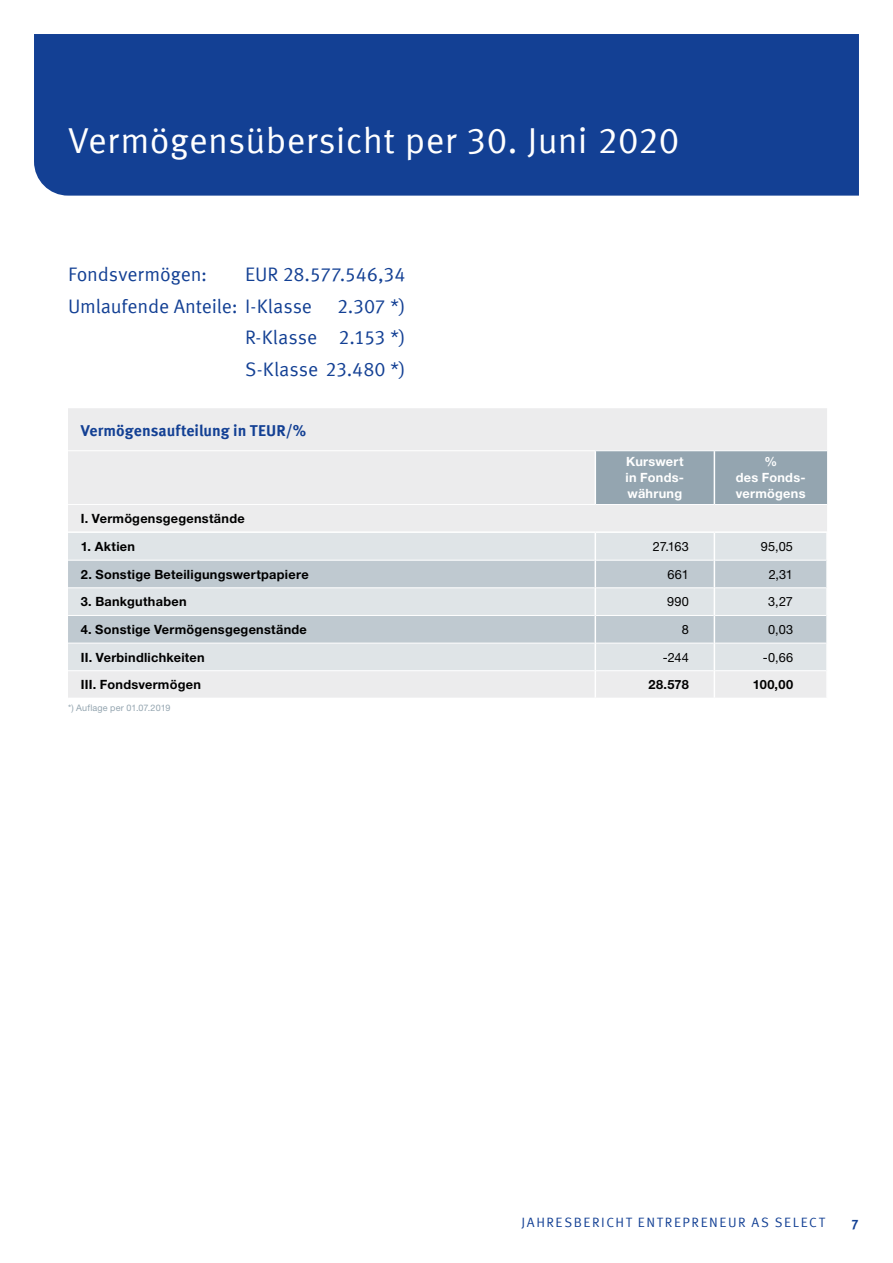
<style>
.page{position:relative;width:893px;height:1263px;background:#fff}
.page>*{position:absolute;margin:0;border:0;box-sizing:border-box;transform-origin:0 0}
.t1{font:36px "Meta Offc Pro Norm";letter-spacing:.01em;color:#fff}
.t2{font:19.5px/32px "Meta Offc Pro Norm";letter-spacing:-.01em;color:#134094}
.t3{font:700 15.75px "Meta Offc Pro";color:#134094}
.t4{font:13.5px "Meta Offc Pro Norm";letter-spacing:.12em;color:#134094}
.t5{font:700 13.5px "Meta Offc Pro";color:#134094}
.t6{font:700 12.75px "Helvetica Neue LTW1 G";letter-spacing:.02em;color:#000}
.t7{font:700 12.75px/15.9px "Helvetica Neue LTW1 G";letter-spacing:.02em;color:#fff;text-align:justify}
.t8{font:12.75px "Helvetica Neue LTW1 G";letter-spacing:.015em;color:#000}
.t9{font:9px "Helvetica Neue LTW1 G";letter-spacing:.02em;color:#94a5b0}
</style>
<div class="page">
<div style="left:34px;top:34px;width:825px;height:162px;background:#134094"></div>
<div style="left:68px;top:408px;width:759px;height:290px;background:#ececed"></div>
<div style="left:596px;top:451px;width:231px;height:53px;background:#94a5b0"></div>
<div style="left:68px;top:533px;width:758px;height:137px;background:#dfe4e7"></div>
<svg style="left:68px;top:561px;width:758px;height:82px;background:#cad2d8"></svg>
<hr style="left:68px;top:450px;width:527px;height:1px;background:#fff">
<hr style="left:595px;top:450px;width:119px;height:1px;background:#fff">
<hr style="left:714px;top:450px;width:113px;height:1px;background:#fff">
<hr style="left:596px;top:587px;width:118px;height:1px;background:#fff">
<hr style="left:715px;top:587px;width:111px;height:1px;background:#fff">
<hr style="left:596px;top:643px;width:118px;height:1px;background:#fff">
<hr style="left:715px;top:643px;width:111px;height:1px;background:#fff">
<hr style="left:68px;top:504px;width:527px;height:1px;background:#fff">
<hr style="left:595px;top:504px;width:119px;height:1px;background:#fff">
<hr style="left:714px;top:504px;width:113px;height:1px;background:#fff">
<hr style="left:68px;top:560px;width:527px;height:1px;background:#fff">
<hr style="left:596px;top:560px;width:118px;height:1px;background:#fff">
<hr style="left:715px;top:560px;width:111px;height:1px;background:#fff">
<hr style="left:68px;top:587px;width:527px;height:1px;background:#fff">
<hr style="left:68px;top:615px;width:527px;height:1px;background:#fff">
<hr style="left:596px;top:615px;width:118px;height:1px;background:#fff">
<hr style="left:715px;top:615px;width:111px;height:1px;background:#fff">
<hr style="left:68px;top:643px;width:527px;height:1px;background:#fff">
<hr style="left:68px;top:670px;width:527px;height:1px;background:#fff">
<hr style="left:596px;top:670px;width:118px;height:1px;background:#fff">
<hr style="left:715px;top:670px;width:111px;height:1px;background:#fff">
<hr style="left:68px;top:531px;width:527px;height:2px;background:#fff">
<hr style="left:595px;top:531px;width:119px;height:2px;background:#fff">
<hr style="left:714px;top:531px;width:114px;height:2px;background:#fff">
<hr style="left:595px;top:451px;width:1px;height:53px;background:#fff">
<hr style="left:714px;top:451px;width:1px;height:53px;background:#fff">
<svg style="left:595px;top:533px;width:1px;height:165px"></svg>
<svg style="left:714px;top:533px;width:1px;height:165px"></svg>
<hr style="left:826px;top:533px;width:2px;height:27px;background:#fff">
<hr style="left:826px;top:560px;width:2px;height:28px;background:#fff">
<hr style="left:826px;top:588px;width:2px;height:27px;background:#fff">
<hr style="left:826px;top:615px;width:2px;height:28px;background:#fff">
<hr style="left:826px;top:643px;width:2px;height:28px;background:#fff">
<hr style="left:826px;top:671px;width:2px;height:27px;background:#fff">
<h1 class="t1" style="left:68px;top:113px;width:613px">Vermögensübersicht per 30. Juni 2020</h1>
<h2 class="t2" style="left:68px;top:257px;width:141px">Fondsvermögen:</h2>
<h2 class="t2" style="left:68px;top:257px;width:339px;text-indent:177px">EU R 28.577.546,34<br>U mlaufende Anteile: I-Klasse</h2>
<h2 class="t2" style="left:245px;top:289px;width:162px;text-align:justify;text-indent:92px">2.307 *)<br>R-Klasse 2.153 *)<br>S-Klasse 23.480 *)</h2>
<p class="t3" style="left:81px;top:418px;width:227px">Vermögensaufteilung in TEUR/%</p>
<p class="t7" style="left:626px;top:454px;width:60px">Kurswert in Fonds&shy;währung</p>
<p class="t7" style="left:736px;top:454px;width:71px;text-align:center">%<br>des Fonds&shy;vermögens</p>
<p class="t6" style="left:81px;top:510px;width:165px">I. Vermögensgegenstände</p>
<p class="t6" style="left:81px;top:538px;width:56px">1. Aktien</p>
<p class="t8" style="left:653px;top:538px;width:38px">27.163</p>
<p class="t8" style="left:761px;top:538px;width:34px">95,05</p>
<p class="t6" style="left:81px;top:566px;width:229px">2. Sonstige Beteiligungswertpapiere</p>
<p class="t8" style="left:668px;top:566px;width:23px">661</p>
<p class="t8" style="left:769px;top:566px;width:26px">2,31</p>
<p class="t6" style="left:81px;top:594px;width:107px">3. Bankguthaben</p>
<p class="t8" style="left:667px;top:594px;width:23px">990</p>
<p class="t8" style="left:768px;top:594px;width:26px">3,27</p>
<p class="t6" style="left:81px;top:621px;width:228px">4. Sonstige Vermögensgegenstände</p>
<p class="t8" style="left:682px;top:621px;width:9px">8</p>
<p class="t8" style="left:768px;top:621px;width:26px">0,03</p>
<p class="t6" style="left:81px;top:649px;width:125px">II. Verbindlichkeiten</p>
<p class="t8" style="left:663px;top:649px;width:27px">-244</p>
<p class="t8" style="left:763px;top:649px;width:32px">-0,66</p>
<p class="t6" style="left:81px;top:677px;width:122px">III. Fondsvermögen</p>
<p class="t6" style="left:649px;top:677px;width:42px">28.578</p>
<p class="t6" style="left:753px;top:677px;width:42px">100,00</p>
<p class="t9" style="left:68px;top:702px;width:104px">*) Auflage per 01.07.2019</p>
<p class="t4" style="left:521px;top:1211px;width:145px">JAHRESBERICHT Entre</p>
<p class="t4" style="left:683px;top:1211px;width:127px">preneur AS Select</p>
<p class="t5" style="left:851px;top:1214px;width:9px">7</p>
</div>
